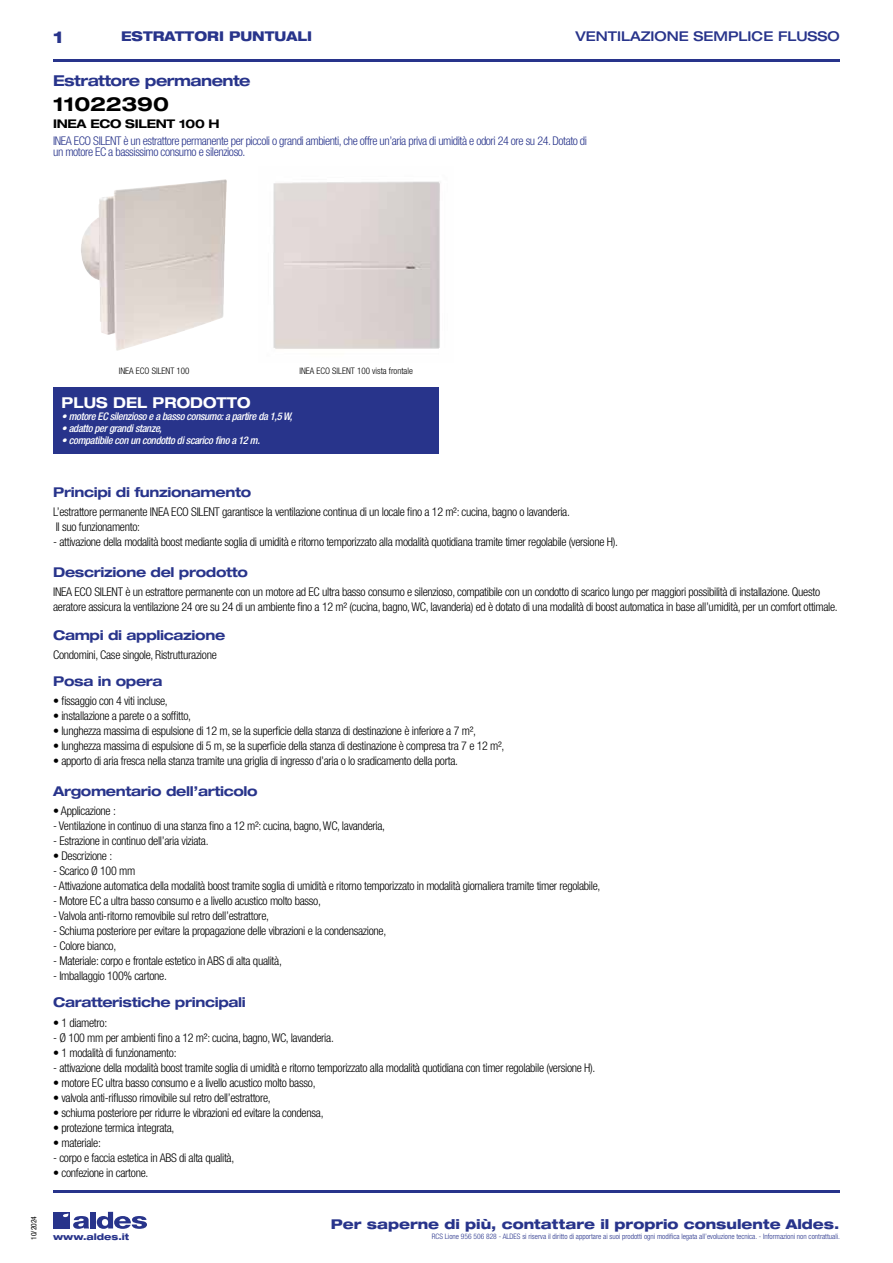
<style>
.page{position:relative;width:893px;height:1263px;background:#fff}
.page>*{position:absolute;margin:0;border:0;box-sizing:border-box;transform-origin:0 0}
.t1{font:700 expanded 19.5px "Helvetica Neue LT Std";letter-spacing:-.01em;color:#000}
.t2{font:800 expanded 16.5px "Helvetica Neue LT Std";color:#28348b}
.t3{font:700 expanded 15px "Helvetica Neue LT Std";letter-spacing:-.035em;color:#28348b}
.t4{font:700 expanded 15px "Helvetica Neue LT Std";color:#fff;scale:.95 1}
.t5{font:700 expanded 13.5px "Helvetica Neue LT Std";letter-spacing:-.025em;color:#28348b}
.t6{font:800 expanded 13.5px "Helvetica Neue LT Std";color:#28348b}
.t7{font:500 expanded 13.5px "Helvetica Neue LT Std";color:#28348b}
.t8{font:800 expanded 13.5px "Helvetica Neue LT Std";color:#28348b;scale:.95 1}
.t9{font:300 condensed 12px/15px "Helvetica Neue LT Std";letter-spacing:-.025em;color:#000}
.t10{font:300 condensed 12px/10.5px "Helvetica Neue LT Std";letter-spacing:-.035em;color:#28348b}
.t11{font:700 expanded 12px "Helvetica Neue LT Std";letter-spacing:-.025em;color:#000}
.t12{font:italic 500 condensed 10.5px "Helvetica Neue LT Std";letter-spacing:-.03em;color:#fff}
.t13{font:300 condensed 9px "Helvetica Neue LT Std";color:#000}
.t14{font:800 expanded 9px "Helvetica Neue LT Std";color:#28348b}
.t15{font:300 condensed 7.5px "Helvetica Neue LT Std";color:#28348b}
.t16{font:condensed 7.5px "Helvetica Neue LT Std";color:#000}
</style>
<div class="page">
<div style="left:53px;top:1212px;width:17px;height:16px;background:#28348b"></div>
<div style="left:90px;top:1212px;width:6px;height:16px;background:#28348b"></div>
<svg style="left:97px;top:1212px;width:50px;height:17px"></svg>
<svg style="left:63px;top:1213px;width:26px;height:16px"></svg>
<hr style="left:53px;top:59px;width:787px;height:2px;background:#28348b">
<div style="left:53px;top:387px;width:386px;height:67px;background:#28348b"></div>
<img style="left:81px;top:179px;width:146px;height:172px">
<img style="left:273px;top:181px;width:167px;height:168px">
<hr style="left:53px;top:1190px;width:787px;height:2px;background:#28348b">
<h2 class="t2" style="left:53px;top:26px;width:12px">1</h2>
<p class="t8" style="left:121px;top:28px;width:203px">ESTRATTORI PUNTUALI</p>
<p class="t7" style="left:576px;top:28px;width:266px">VENTILAZIONE SEMPLICE FLUSSO</p>
<p class="t3" style="left:53px;top:71px;width:199px">Estrattore permanente</p>
<h1 class="t1" style="left:53px;top:92px;width:117px">11022390</h1>
<p class="t11" style="left:53px;top:116px;width:168px">INEA ECO SILENT 100 H</p>
<p class="t10" style="left:53px;top:136px;width:535px">INEA ECO SILENT è un estrattore permanente per piccoli o grandi ambienti, che offre un’aria priva di umidità e odori 24 ore su 24. Dotato di un motore EC a bassissimo consumo e silenzioso.</p>
<p class="t13" style="left:126px;top:365px;width:57px">INEA ECO SILENT</p>
<p class="t4" style="left:62px;top:393px;width:200px">PLUS DEL PRODOTTO</p>
<p class="t12" style="left:62px;top:410px;width:232px">• motore EC silenzioso e a basso consumo: a partire da 1,5 W,</p>
<p class="t12" style="left:62px;top:422px;width:102px">• adatto per grandi stanze,</p>
<p class="t12" style="left:62px;top:434px;width:200px">• compatibile con un condotto di scarico fino a 12 m.</p>
<p class="t13" style="left:119px;top:366px;width:72px">INEA ECO SILENT 100</p>
<p class="t13" style="left:299px;top:366px;width:115px">INEA ECO SILENT 100 vista frontale</p>
<p class="t16" style="left:29px;top:1240px;width:25px;rotate:-90deg">10/2024</p>
<p class="t5" style="left:53px;top:484px;width:200px">Principi di funzionamento</p>
<p class="t9" style="left:53px;top:505px;width:518px">L’estrattore permanente INEA ECO SILENT garantisce la ventilazione continua di un locale fino a 12 m²: cucina, bagno o lavanderia.<br>Il suo funzionamento:</p>
<p class="t9" style="left:53px;top:535px;width:566px">- attivazione della modalità boost mediante soglia di umidità e ritorno temporizzato alla modalità quotidiana tramite timer regolabile (versione H).</p>
<p class="t9" style="left:53px;top:584px;width:786px">INEA ECO SILENT è un estrattore permanente con un motore ad EC ultra basso consumo e silenzioso, compatibile con un condotto di scarico lungo per maggiori possibilità di installazione. Questo aeratore assicura la ventilazione 24 ore su 24 di un ambiente fino a 12 m² (cucina, bagno, WC, lavanderia) ed è dotato di una modalità di boost automatica in base all’umidità, per un comfort ottimale.</p>
<p class="t9" style="left:53px;top:647px;width:165px">Condomini, Case singole, Ristrutturazione</p>
<p class="t9" style="left:53px;top:693px;width:116px">• fissaggio con 4 viti incluse,</p>
<p class="t9" style="left:53px;top:708px;width:139px">• installazione a parete o a soffitto,</p>
<p class="t9" style="left:53px;top:723px;width:424px">• lunghezza massima di espulsione di 12 m, se la superficie della stanza di destinazione è inferiore a 7 m²,</p>
<p class="t9" style="left:53px;top:738px;width:453px">• lunghezza massima di espulsione di 5 m, se la superficie della stanza di destinazione è compresa tra 7 e 12 m²,</p>
<p class="t9" style="left:53px;top:753px;width:406px">• apporto di aria fresca nella stanza tramite una griglia di ingresso d’aria o lo sradicamento della porta.</p>
<p class="t5" style="left:53px;top:564px;width:196px">Descrizione del prodotto</p>
<p class="t5" style="left:53px;top:627px;width:174px">Campi di applicazione</p>
<p class="t5" style="left:53px;top:673px;width:111px">Posa in opera</p>
<p class="t5" style="left:53px;top:782px;width:206px">Argomentario dell’articolo</p>
<p class="t9" style="left:53px;top:803px;width:64px">• Applicazione :</p>
<p class="t9" style="left:53px;top:818px;width:333px">- Ventilazione in continuo di una stanza fino a 12 m²: cucina, bagno, WC, lavanderia,</p>
<p class="t9" style="left:53px;top:833px;width:157px">- Estrazione in continuo dell’aria viziata.</p>
<p class="t9" style="left:53px;top:848px;width:61px">• Descrizione :</p>
<p class="t9" style="left:53px;top:863px;width:84px">- Scarico Ø 100 mm</p>
<p class="t9" style="left:53px;top:878px;width:549px">- Attivazione automatica della modalità boost tramite soglia di umidità e ritorno temporizzato in modalità giornaliera tramite timer regolabile,</p>
<p class="t9" style="left:53px;top:893px;width:269px">- Motore EC a ultra basso consumo e a livello acustico molto basso,</p>
<p class="t9" style="left:53px;top:908px;width:217px">- Valvola anti-ritorno removibile sul retro dell’estrattore,</p>
<p class="t9" style="left:53px;top:923px;width:335px">- Schiuma posteriore per evitare la propagazione delle vibrazioni e la condensazione,</p>
<p class="t9" style="left:53px;top:938px;width:65px">- Colore bianco,</p>
<p class="t9" style="left:53px;top:953px;width:230px">- Materiale: corpo e frontale estetico in ABS di alta qualità,</p>
<p class="t9" style="left:53px;top:968px;width:115px">- Imballaggio 100% cartone.</p>
<p class="t5" style="left:53px;top:994px;width:194px">Caratteristiche principali</p>
<p class="t9" style="left:53px;top:1015px;width:56px">• 1 diametro:</p>
<p class="t9" style="left:53px;top:1030px;width:282px">- Ø 100 mm per ambienti fino a 12 m²: cucina, bagno, WC, lavanderia.</p>
<p class="t9" style="left:53px;top:1045px;width:125px">• 1 modalità di funzionamento:</p>
<p class="t9" style="left:53px;top:1060px;width:544px">- attivazione della modalità boost tramite soglia di umidità e ritorno temporizzato alla modalità quotidiana con timer regolabile (versione H).</p>
<p class="t9" style="left:53px;top:1075px;width:264px">• motore EC ultra basso consumo e a livello acustico molto basso,</p>
<p class="t9" style="left:53px;top:1090px;width:219px">• valvola anti-riflusso rimovibile sul retro dell’estrattore,</p>
<p class="t9" style="left:53px;top:1105px;width:272px">• schiuma posteriore per ridurre le vibrazioni ed evitare la condensa,</p>
<p class="t9" style="left:53px;top:1120px;width:123px">• protezione termica integrata,</p>
<p class="t9" style="left:53px;top:1135px;width:49px">• materiale:</p>
<p class="t9" style="left:53px;top:1150px;width:183px">- corpo e faccia estetica in ABS di alta qualità,</p>
<p class="t9" style="left:53px;top:1165px;width:97px">• confezione in cartone.</p>
<p class="t6" style="left:331px;top:1215px;width:510px">Per saperne di più, contattare il proprio consulente Aldes.</p>
<p class="t14" style="left:53px;top:1231px;width:78px">www.aldes.it</p>
<p class="t15" style="left:432px;top:1232px;width:410px">RCS Lione 956 506 828 - ALDES si riserva il diritto di apportare ai suoi prodotti ogni modifica legata all’evoluzione tecnica. - Informazioni non contrattuali.</p>
</div>
